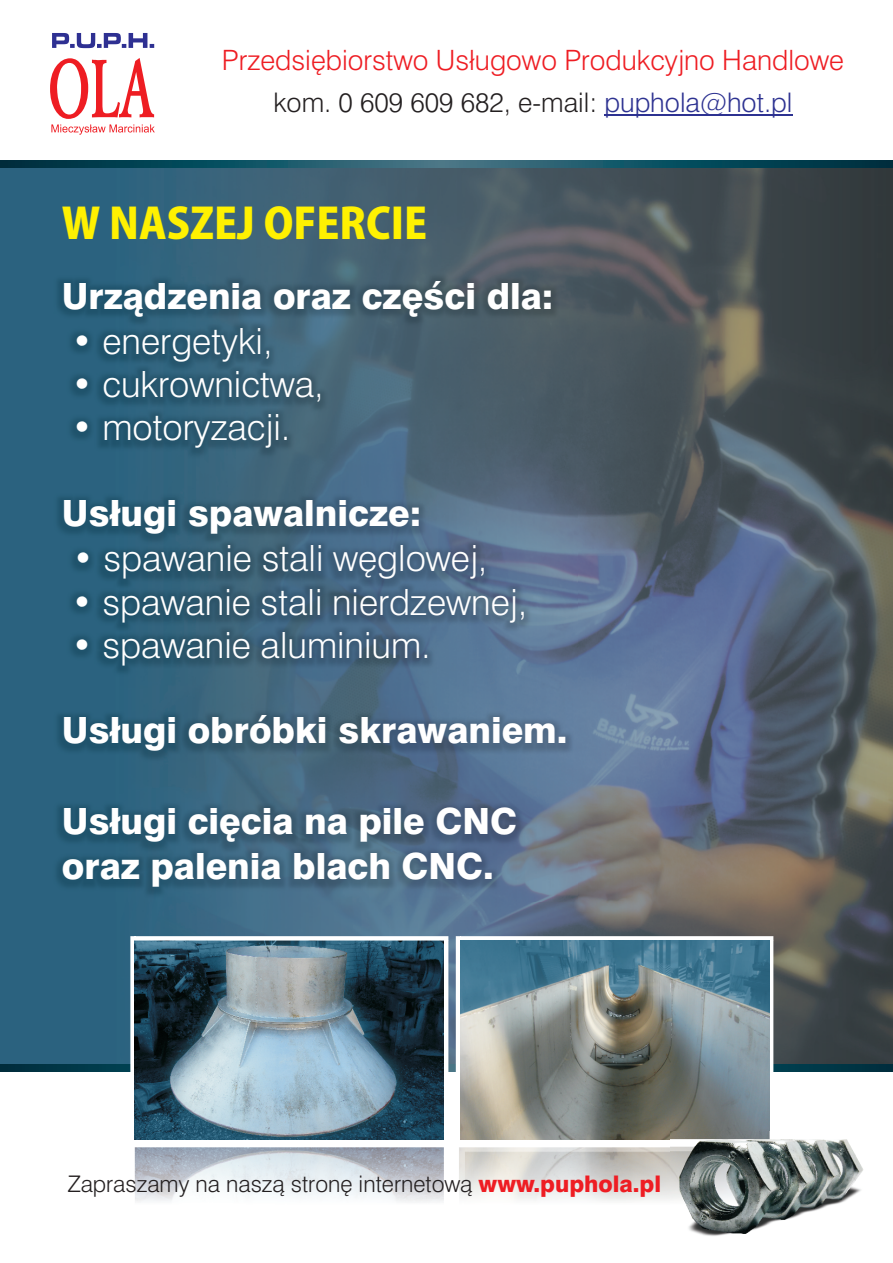
<style>
.page{position:relative;width:893px;height:1263px;background:#fff}
.page>*{position:absolute;margin:0;border:0;box-sizing:border-box;transform-origin:0 0}
.t1{font:800 42px "Koz Go Pro";color:#fff101}
.t2{font:36.15px/45.3px "Swiss 721 Hv AT";color:#fff}
.t3{font:36.15px "Swiss 721 Lt AT";color:#fff}
.t4{font:28.05px "Swiss 721 Lt AT";color:#ee1d23}
.t5{font:27px "Swiss 721 Lt AT";color:#231f20}
.t6{font:22.8px "Swiss 721 Lt AT";color:#231f20}
.s1{color:#2d3291}
.s2{font-family:"Swiss 721 Hv AT";color:#ee1d23}
</style>
<div class="page">
<img style="left:0;top:168px;width:893px;height:896px">
<img style="left:50px;top:271px;width:527px;height:630px">
<svg style="left:50px;top:58px;width:105px;height:77px"></svg>
<svg style="left:52px;top:33px;width:102px;height:15px"></svg>
<hr style="left:604px;top:115px;width:188px;height:1px;background:#2d3291">
<div style="left:0;top:1064px;width:893px;height:7px;background:#003747"></div>
<svg style="left:0;top:160px;width:893px;height:8px;background:#155061"></svg>
<img style="left:134px;top:1146px;width:537px;height:56px">
<svg style="left:130px;top:936px;width:318px;height:204px"></svg>
<svg style="left:456px;top:936px;width:317px;height:204px"></svg>
<img style="left:135px;top:940px;width:309px;height:199px">
<img style="left:460px;top:940px;width:309px;height:199px">
<img style="left:671px;top:1131px;width:192px;height:105px">
<p class="t4" style="left:222px;top:48px;width:624px">Przedsiêbiorstwo Us³ugowo Produkcyjno Handlowe</p>
<p class="t5" style="left:274px;top:92px;width:520px">kom. 0 609 609 682, e-mail: <span class="s1">puphola@hot.pl</span></p>
<p class="t1" style="left:62px;top:202px;width:367px">W NASZEJ OFERCIE</p>
<p class="t2" style="left:62px;top:276px;width:493px">Urz¹dzenia oraz czêœci dla:</p>
<p class="t3" style="left:71px;top:326px;width:203px">• energetyki,</p>
<p class="t3" style="left:71px;top:369px;width:254px">• cukrownictwa,</p>
<p class="t3" style="left:71px;top:412px;width:220px">• motoryzacji.</p>
<p class="t2" style="left:62px;top:494px;width:361px">Us³ugi spawalnicze:</p>
<p class="t3" style="left:73px;top:544px;width:416px">• spawanie stali wêglowej,</p>
<p class="t3" style="left:71px;top:587px;width:457px">• spawanie stali nierdzewnej,</p>
<p class="t3" style="left:71px;top:630px;width:361px">• spawanie aluminium.</p>
<p class="t2" style="left:62px;top:711px;width:507px">Us³ugi obróbki skrawaniem.</p>
<p class="t2" style="left:62px;top:802px;width:457px">Us³ugi ciêcia na pile CNC oraz palenia blach CNC.</p>
<p class="t6" style="left:68px;top:1174px;width:595px">Zapraszamy na nasz¹ stronê internetow¹ <span class="s2">www.puphola.pl</span></p>
</div>
